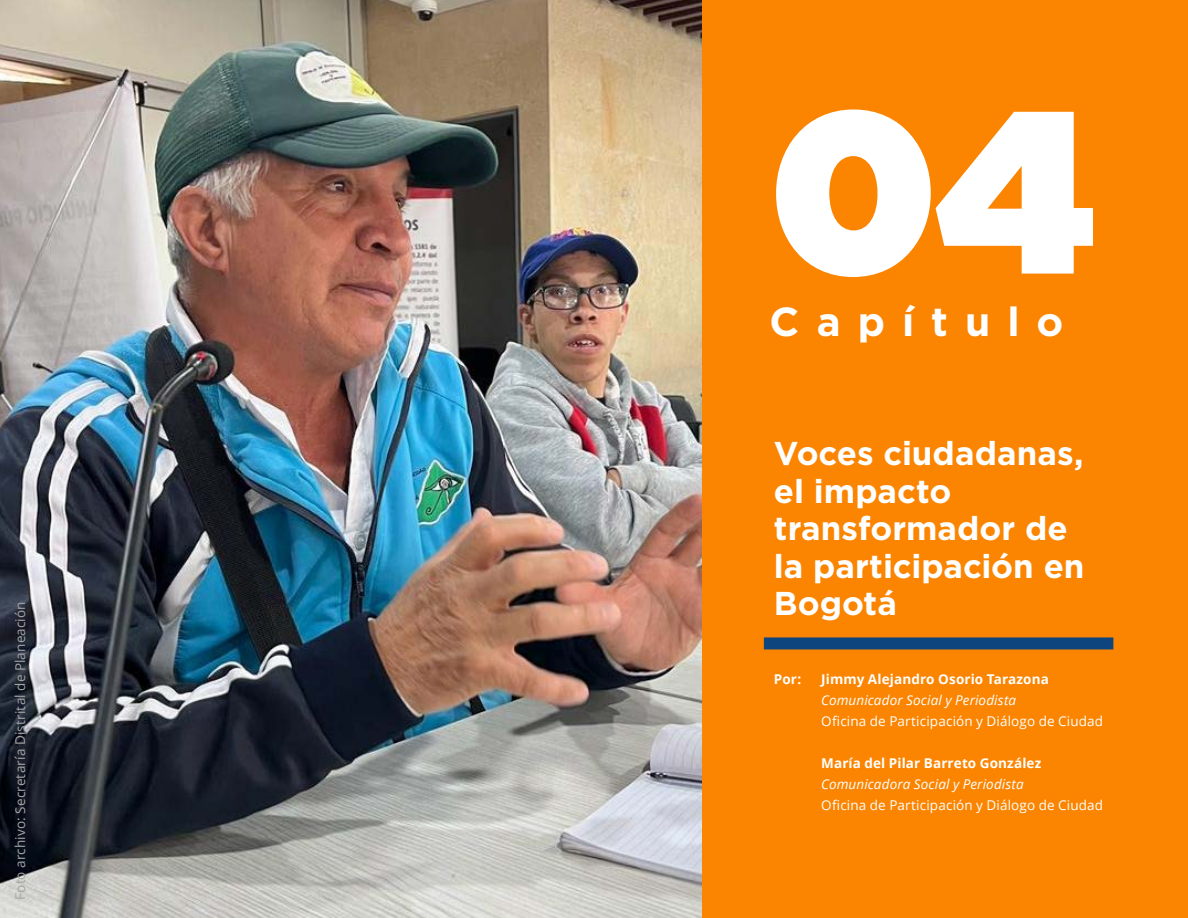
<style>
.page{position:relative;width:1188px;height:918px;background:#fff}
.page>*{position:absolute;margin:0;border:0;box-sizing:border-box;transform-origin:0 0}
.t1{font:900 229.5px "Gotham";color:#fff}
.t2{font:700 40.5px "Gotham";letter-spacing:.42em;color:#fff}
.t3{font:700 33px/37.5px "Gotham";color:#fff}
.t4{font:13.5px "Open Sans";letter-spacing:.01em;color:#fff}
.t5{font:700 13.5px "Open Sans";letter-spacing:.01em;color:#fff}
.t6{font:italic 13.5px "Open Sans";letter-spacing:.01em;color:#fff}
.t7{font:13.5px "Open Sans";letter-spacing:.01em;color:#a5a5a5}
</style>
<div class="page">
<img style="left:0;top:0;width:702px;height:918px">
<div style="left:702px;top:0;width:486px;height:918px;background:#fb8500"></div>
<div style="left:764px;top:637px;width:349px;height:12px;background:#0e457e"></div>
<p class="t7" style="left:11px;top:900px;width:300px;rotate:-90deg">Foto archivo: Secretaría Distrital de Planeación</p>
<h1 class="t1" style="left:770px;top:28px;width:326px">04</h1>
<h2 class="t2" style="left:770px;top:298px;width:295px">Capítulo</h2>
<h3 class="t3" style="left:774px;top:434px;width:312px">Voces ciudadanas, el impacto transformador de la participación en<br>Bogotá</h3>
<p class="t5" style="left:774px;top:670px;width:29px">Por:</p>
<p class="t5" style="left:821px;top:670px;width:229px">Jimmy Alejandro Osorio Tarazona</p>
<p class="t6" style="left:821px;top:691px;width:196px">Comunicador Social y Periodista</p>
<p class="t4" style="left:821px;top:712px;width:283px">Oficina de Participación y Diálogo de Ciudad</p>
<p class="t5" style="left:821px;top:754px;width:222px">María del Pilar Barreto González</p>
<p class="t6" style="left:821px;top:775px;width:204px">Comunicadora Social y Periodista</p>
<p class="t4" style="left:821px;top:796px;width:283px">Oficina de Participación y Diálogo de Ciudad</p>
</div>
